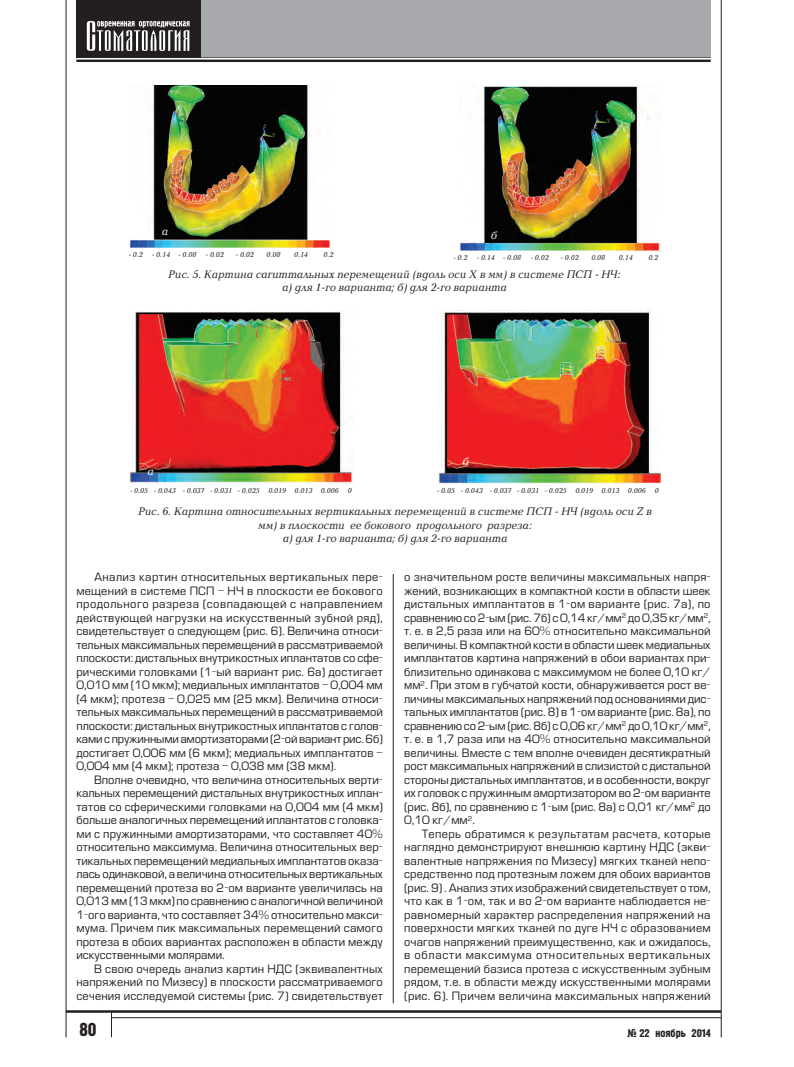
<style>
.page{position:relative;width:794px;height:1067px;background:#fff}
.page>*{position:absolute;margin:0;border:0;box-sizing:border-box;transform-origin:0 0}
.t1{font:18.75px "Hermes C";color:#231f20}
.t2{font:11.25px/13.5px "Europe";letter-spacing:.005em;color:#231f20;text-align:justify}
.t3{font:italic 11.25px/13.5px "Baltica C";color:#231f20;text-align:center}
.t4{font:11.25px "Hermes C";color:#231f20}
.t5{font:italic 11.25px "Baltica C";color:#fff}
.t6{font:italic 7.5px "Baltica C";color:#231f20}
</style>
<div class="page">
<hr style="left:393px;top:82px;width:1px;height:921px;background:#231f20">
<hr style="left:66px;top:1010px;width:655px;height:2px;background:#231f20">
<hr style="left:66px;top:0;width:1px;height:1037px;background:#231f20">
<svg style="left:111px;top:1012px;width:1px;height:25px"></svg>
<hr style="left:111px;top:1017px;width:610px;height:1px;background:#231f20">
<hr style="left:76px;top:57px;width:634px;height:1px;background:#231f20">
<hr style="left:76px;top:60px;width:634px;height:2px;background:#231f20">
<hr style="left:721px;top:0;width:1px;height:1037px;background:#231f20">
<div style="left:198px;top:1px;width:512px;height:56px;background:#a8a9ad"></div>
<div style="left:197px;top:0;width:513px;height:57px;border:1px solid #a8a9ad"></div>
<div style="left:76px;top:0;width:125px;height:57px;background:#231f20"></div>
<svg style="left:87px;top:21px;width:103px;height:30px"></svg>
<div style="left:383px;top:67px;width:33px;height:507px;background:#fff"></div>
<img style="left:130px;top:86px;width:200px;height:162px">
<img style="left:459px;top:86px;width:201px;height:165px">
<img style="left:130px;top:312px;width:223px;height:171px">
<img style="left:438px;top:310px;width:222px;height:173px">
<p class="t5" style="left:162px;top:227px;width:8px">а</p>
<p class="t5" style="left:491px;top:231px;width:8px">б</p>
<p class="t6" style="left:128px;top:252px;width:97px">- 0.2 - 0.14 - 0.08 - 0.02</p>
<p class="t6" style="left:236px;top:252px;width:20px">- 0.02</p>
<p class="t6" style="left:266px;top:252px;width:15px">0.08</p>
<p class="t6" style="left:294px;top:252px;width:15px">0.14</p>
<p class="t6" style="left:323px;top:252px;width:11px">0.2</p>
<p class="t6" style="left:453px;top:255px;width:97px">- 0.2 - 0.14 - 0.08 - 0.02</p>
<p class="t6" style="left:560px;top:255px;width:20px">- 0.02</p>
<p class="t6" style="left:591px;top:255px;width:15px">0.08</p>
<p class="t6" style="left:619px;top:255px;width:15px">0.14</p>
<p class="t6" style="left:648px;top:255px;width:11px">0.2</p>
<p class="t3" style="left:168px;top:268px;width:454px">Рис. 5. Картина сагиттальных перемещений (вдоль оси Х в мм) в системе ПСП - НЧ: а) для 1-го варианта; б) для 2-го варианта</p>
<p class="t5" style="left:148px;top:467px;width:8px">а</p>
<p class="t5" style="left:462px;top:457px;width:8px">б</p>
<p class="t6" style="left:130px;top:487px;width:223px">- 0.05 - 0.043 - 0.037 - 0.031 - 0.025 0.019 0.013 0.006 0</p>
<p class="t6" style="left:437px;top:487px;width:223px">- 0.05 - 0.043 - 0.037 - 0.031 - 0.025 0.019 0.013 0.006 0</p>
<p class="t3" style="left:138px;top:506px;width:515px">Рис. 6. Картина относительных вертикальных перемещений в системе ПСП - НЧ (вдоль оси Z в мм) в плоскости ее бокового продольного разреза:<br>а) для 1-го варианта; б) для 2-го варианта</p>
<p class="t2" style="left:76px;top:571px;width:308px;text-indent:18px">Анализ картин относительных вертикальных пере&shy;мещений в системе ПСП – НЧ в плоскости ее бокового продольного разреза (совпадающей с направлением действующей нагрузки на искусственный зубной ряд), свидетельствует о следующем (рис. 6). Величина относи&shy;тельных максимальных перемещений в рассматриваемой плоскости: дистальных внутрикостных иплантатов со сфе&shy;рическими головками (1-ый вариант рис. 6а) достигает 0,010 мм (10 мкм); медиальных имплантатов – 0,004 мм (4 мкм); протеза – 0,025 мм (25 мкм). Величина относи&shy;тельных максимальных перемещений в рассматриваемой плоскости: дистальных внутрикостных иплантатов с голов&shy;ками с пружинными амортизаторами (2-ой вариант рис. 6б) достигает 0,006 мм (6 мкм); медиальных имплантатов – 0,004 мм (4 мкм); протеза – 0,038 мм (38 мкм).</p>
<p class="t2" style="left:76px;top:774px;width:308px;text-indent:18px">Вполне очевидно, что величина относительных верти&shy;кальных перемещений дистальных внутрикостных иплан&shy;татов со сферическими головками на 0,004 мм (4 мкм) больше аналогичных перемещений иплантатов с головка&shy;ми с пружинными амортизаторами, что составляет 40% относительно максимума. Величина относительных вер&shy;тикальных перемещений медиальных имплантатов оказа&shy;лась одинаковой, а величина относительных вертикальных перемещений протеза во 2-ом варианте увеличилась на 0,013 мм (13 мкм) по сравнению с аналогичной величиной 1-ого варианта, что составляет 34% относительно макси&shy;мума. Причем пик максимальных перемещений самого протеза в обоих вариантах расположен в области между искусственными молярами.</p>
<p class="t2" style="left:76px;top:963px;width:308px;text-indent:18px">В свою очередь анализ картин НДС (эквивалентных напряжений по Мизесу) в плоскости рассматриваемого сечения исследуемой системы (рис. 7) свидетельствует</p>
<p class="t2" style="left:404px;top:571px;width:308px">о значительном росте величины максимальных напря&shy;жений, возникающих в компактной кости в области шеек дистальных имплантатов в 1-ом варианте (рис. 7а), по сравнению со 2-ым (рис. 7б) с 0,14 кг/мм<sup>2</sup> до 0,35 кг/мм<sup>2</sup>, т. е. в 2,5 раза или на 60% относительно максимальной величины. В компактной кости в области шеек медиальных имплантатов картина напряжений в обои вариантах при&shy;близительно одинакова с максимумом не более 0,10 кг/ мм<sup>2</sup>. При этом в губчатой кости, обнаруживается рост ве&shy;личины максимальных напряжений под основаниями дис&shy;тальных имплантатов (рис. 8) в 1-ом варианте (рис. 8а), по сравнению со 2-ым (рис. 8б) с 0,06 кг/мм<sup>2</sup> до 0,10 кг/мм<sup>2</sup>, т. е. в 1,7 раза или на 40% относительно максимальной величины. Вместе с тем вполне очевиден десятикратный рост максимальных напряжений в слизистой с дистальной стороны дистальных имплантатов, и в особенности, вокруг их головок с пружинным амортизатором во 2-ом варианте (рис. 8б), по сравнению с 1-ым (рис. 8а) с 0,01 кг/мм<sup>2</sup> до 0,10 кг/мм<sup>2</sup>.</p>
<p class="t2" style="left:404px;top:828px;width:308px;text-indent:18px">Теперь обратимся к результатам расчета, которые наглядно демонстрируют внешнюю картину НДС (экви&shy;валентные напряжения по Мизесу) мягких тканей непо&shy;средственно под протезным ложем для обоих вариантов (рис. 9) . Анализ этих изображений свидетельствует о том, что как в 1-ом, так и во 2-ом варианте наблюдается не&shy;равномерный характер распределения напряжений на поверхности мягких тканей по дуге НЧ с образованием очагов напряжений преимущественно, как и ожидалось, в области максимума относительных вертикальных перемещений базиса протеза с искусственным зубным рядом, т.е. в области между искусственными молярами (рис. 6). Причем величина максимальных напряжений</p>
<h1 class="t1" style="left:80px;top:1022px;width:19px">80</h1>
<p class="t4" style="left:627px;top:1028px;width:85px">№ 22 ноябрь 2014</p>
</div>
